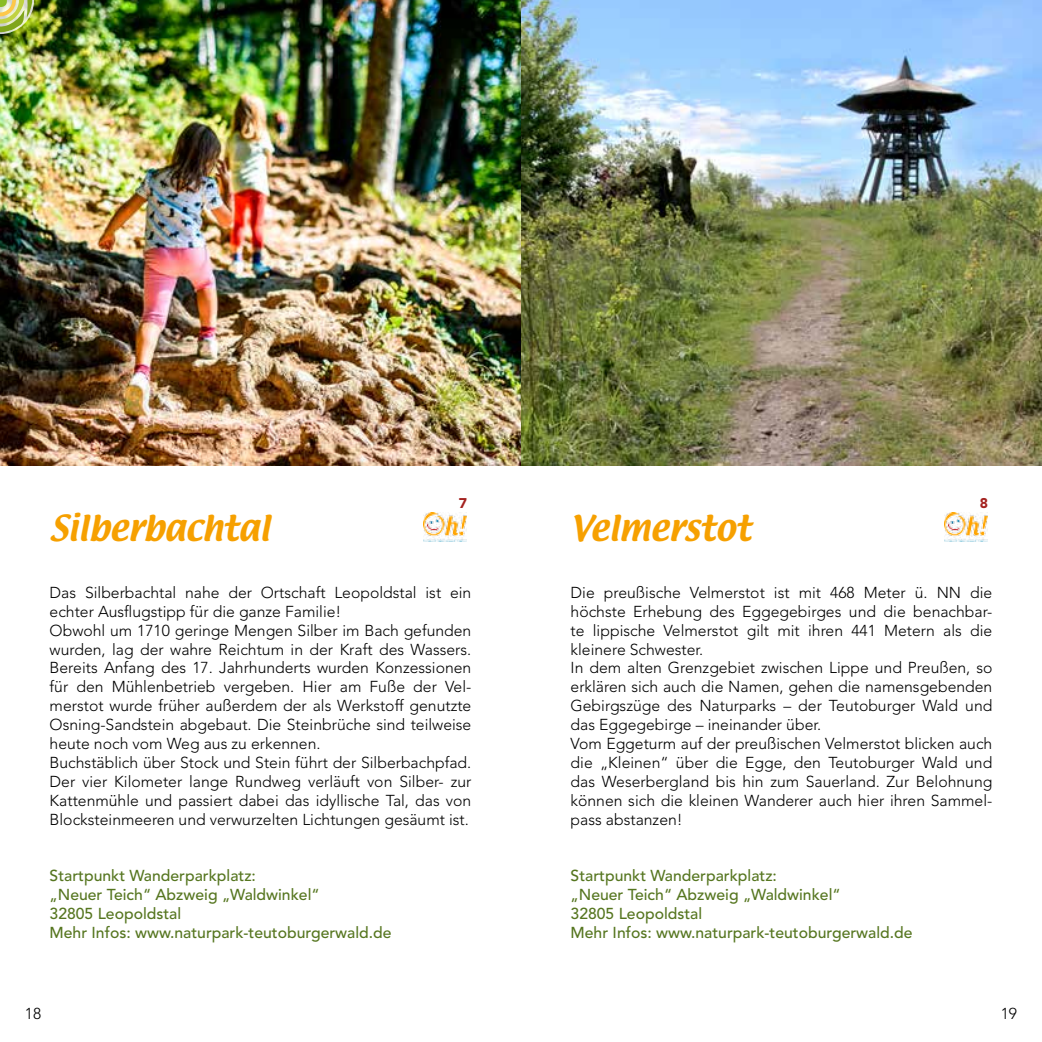
<style>
.page{position:relative;width:1042px;height:1042px;background:#fff}
.page>*{position:absolute;margin:0;border:0;box-sizing:border-box;transform-origin:0 0}
.t1{font:31.5px "Lucida Big Cas Dem Ita";color:#f6a000}
.t2{font:300 15.75px/18.9px "Avenir LT Pro";color:#000}
.t3{font:500 15.75px/18.9px "Avenir LT Pro";color:#567620}
.t4{font:900 14px "Avenir LT Pro";color:#a42220}
</style>
<div class="page">
<img style="left:0;top:0;width:1042px;height:465px">
<img style="left:423px;top:512px;width:43px;height:29px">
<img style="left:944px;top:512px;width:43px;height:29px">
<svg style="left:0;top:0;width:34px;height:34px"></svg>
<p class="t4" style="left:459px;top:494px;width:10px">7</p>
<p class="t4" style="left:980px;top:494px;width:10px">8</p>
<h1 class="t1" style="left:50px;top:503px;width:222px">Silberbachtal</h1>
<h1 class="t1" style="left:570px;top:503px;width:182px">Velmerstot</h1>
<p class="t2" style="left:50px;top:583px;width:423px">Das Silberbachtal nahe der Ortschaft Leopoldstal ist ein echter Ausflugstipp für die ganze Familie!<br>Obwohl um 1710 geringe Mengen Silber im Bach gefunden wurden, lag der wahre Reichtum in der Kraft des Wassers.<br>Bereits Anfang des 17. Jahrhunderts wurden Konzessionen für den Mühlenbetrieb vergeben. Hier am Fuße der Vel&shy;merstot wurde früher außerdem der als Werkstoff genutzte Osning-Sandstein abgebaut. Die Steinbrüche sind teilweise heute noch vom Weg aus zu erkennen.<br>Buchstäblich über Stock und Stein führt der Silberbachpfad.<br>Der vier Kilometer lange Rundweg verläuft von Silber- zur Kattenmühle und passiert dabei das idyllische Tal, das von Blocksteinmeeren und verwurzelten Lichtungen gesäumt ist.</p>
<p class="t3" style="left:50px;top:867px;width:343px">Startpunkt Wanderparkplatz:<br>„Neuer Teich“ Abzweig „Waldwinkel“<br>32805 Leopoldstal<br>Mehr Infos: www.naturpark-teutoburgerwald.de</p>
<p class="t2" style="left:570px;top:583px;width:423px">Die preußische Velmerstot ist mit 468 Meter ü. NN die höchste Erhebung des Eggegebirges und die benachbar&shy;te lippische Velmerstot gilt mit ihren 441 Metern als die kleinere Schwester.<br>In dem alten Grenzgebiet zwischen Lippe und Preußen, so erklären sich auch die Namen, gehen die namensgebenden Gebirgszüge des Naturparks – der Teutoburger Wald und das Eggegebirge – ineinander über.<br>Vom Eggeturm auf der preußischen Velmerstot blicken auch die „Kleinen“ über die Egge, den Teutoburger Wald und das Weserbergland bis hin zum Sauerland. Zur Belohnung können sich die kleinen Wanderer auch hier ihren Sammel&shy;pass abstanzen!</p>
<p class="t3" style="left:570px;top:867px;width:343px">Startpunkt Wanderparkplatz:<br>„Neuer Teich“ Abzweig „Waldwinkel“<br>32805 Leopoldstal<br>Mehr Infos: www.naturpark-teutoburgerwald.de</p>
<p class="t2" style="left:25px;top:1004px;width:18px">18</p>
<p class="t2" style="left:1001px;top:1004px;width:18px">19</p>
</div>
